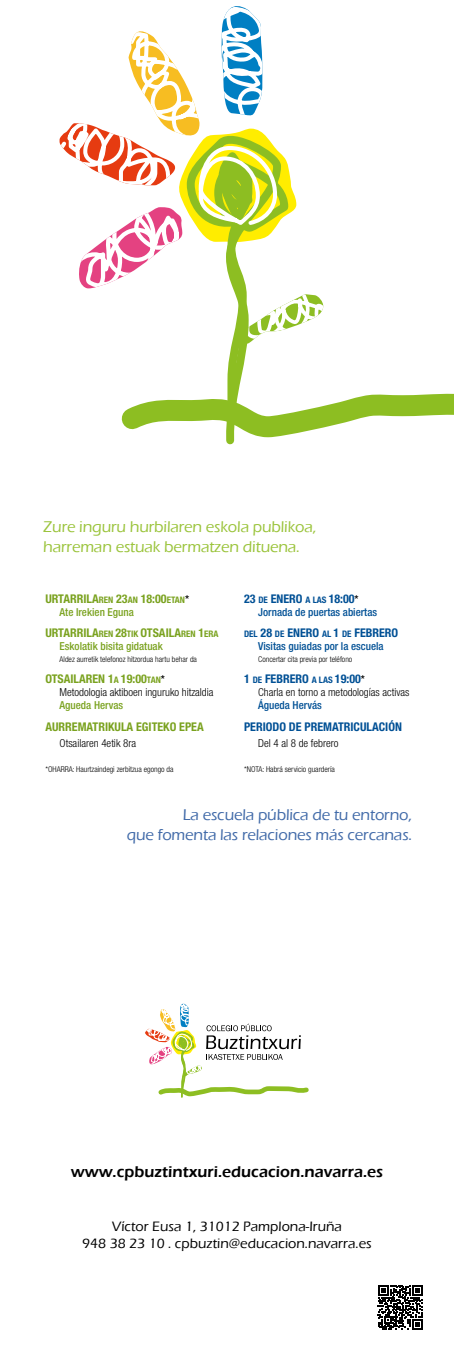
<style>
.page{position:relative;width:454px;height:1361px;background:#fff}
.page>*{position:absolute;margin:0;border:0;box-sizing:border-box;transform-origin:0 0}
.t1{font:500 16px/19.2px "Eras ITC";letter-spacing:-.01em;color:#9bc43c}
.t2{font:500 16px/19.2px "Eras ITC";letter-spacing:-.01em;color:#426ba9;text-align:right}
.t3{font:600 16px "Eras ITC";color:#000}
.t4{font:500 14px/16.8px "Eras ITC";color:#000;text-align:center}
.t5{font:700 condensed 12px "Helvetica Neue LT Std";color:#7aa21f}
.t6{font:700 condensed 12px "Helvetica Neue LT Std";color:#005095}
.t7{font:300 condensed 11px "Helvetica Neue LT Std";color:#000}
.t8{font:500 condensed 11px "Helvetica Neue LT Std";color:#005095}
.t9{font:500 condensed 11px "Helvetica Neue LT Std";color:#7aa21f}
.t10{font:300 condensed 8px "Helvetica Neue LT Std";color:#000}
.s1{font-size:9px}
.s2{font-weight:500;font-size:11px;color:#000}
</style>
<div class="page">
<svg style="left:59px;top:6px;width:264px;height:370px"></svg>
<svg style="left:121px;top:376px;width:333px;height:69px"></svg>
<svg style="left:145px;top:1003px;width:164px;height:95px"></svg>
<svg style="left:378px;top:1285px;width:44px;height:44px"></svg>
<h1 class="t1" style="left:43px;top:518px;width:274px">Zure inguru hurbilaren eskola publikoa, harreman estuak bermatzen dituena.</h1>
<h3 class="t5" style="left:45px;top:591px;width:145px">URTARRILA<span class="s1">REN</span> 23<span class="s1">AN</span> 18:00<span class="s1">ETAN</span><span class="s2">*</span></h3>
<h3 class="t9" style="left:60px;top:605px;width:76px">Ate Irekien Eguna</h3>
<h3 class="t5" style="left:45px;top:626px;width:174px">URTARRILA<span class="s1">REN</span> 28<span class="s1">TIK</span> OTSAILA<span class="s1">REN</span> 1<span class="s1">ERA</span></h3>
<h3 class="t9" style="left:60px;top:640px;width:105px">Eskolatik bisita gidatuak</h3>
<p class="t10" style="left:60px;top:654px;width:139px">Aldez aurretik telefonoz hitzordua hartu behar da</p>
<h3 class="t5" style="left:45px;top:671px;width:121px">OTSAILAREN 1<span class="s1">A</span> 19:00<span class="s1">TAN</span><span class="s2">*</span></h3>
<h3 class="t7" style="left:60px;top:686px;width:155px">Metodologia aktiboen inguruko hitzaldia</h3>
<h3 class="t9" style="left:60px;top:699px;width:65px">Agueda Hervas</h3>
<h3 class="t5" style="left:45px;top:719px;width:160px">AURREMATRIKULA EGITEKO EPEA</h3>
<h3 class="t7" style="left:60px;top:737px;width:78px">Otsailaren 4etik 8ra</h3>
<p class="t10" style="left:45px;top:765px;width:130px">*OHARRA: Haurtzaindegi zerbitzua egongo da</p>
<h3 class="t6" style="left:244px;top:591px;width:116px">23 <span class="s1">DE</span> ENERO <span class="s1">A LAS</span> 18:00<span class="s2">*</span></h3>
<h3 class="t8" style="left:258px;top:605px;width:120px">Jornada de puertas abiertas</h3>
<h3 class="t6" style="left:244px;top:626px;width:156px"><span class="s1">DEL</span> 28 <span class="s1">DE</span> ENERO <span class="s1">AL</span> 1 <span class="s1">DE</span> FEBRERO</h3>
<h3 class="t8" style="left:258px;top:640px;width:127px">Visitas guiadas por la escuela</h3>
<p class="t10" style="left:258px;top:654px;width:96px">Concertar cita previa por teléfono</p>
<h3 class="t6" style="left:244px;top:671px;width:122px">1 <span class="s1">DE</span> FEBRERO <span class="s1">A LAS</span> 19:00<span class="s2">*</span></h3>
<h3 class="t7" style="left:258px;top:686px;width:153px">Charla en torno a metodologías activas</h3>
<h3 class="t8" style="left:258px;top:699px;width:65px">Águeda Hervás</h3>
<h3 class="t6" style="left:244px;top:719px;width:159px">PERIODO DE PREMATRICULACIÓN</h3>
<h3 class="t7" style="left:258px;top:737px;width:82px">Del 4 al 8 de febrero</h3>
<p class="t10" style="left:244px;top:765px;width:92px">*NOTA: Habrá servicio guardería</p>
<h1 class="t2" style="left:127px;top:805px;width:286px">La escuela pública de tu entorno,<br>que fomenta las relaciones más cercanas.</h1>
<h1 class="t3" style="left:71px;top:1162px;width:314px">www.cpbuztintxuri.educacion.navarra.es</h1>
<h2 class="t4" style="left:82px;top:1218px;width:291px">Víctor Eusa 1, 31012 Pamplona-Iruña<br>948 38 23 10 . cpbuztin@educacion.navarra.es</h2>
</div>
